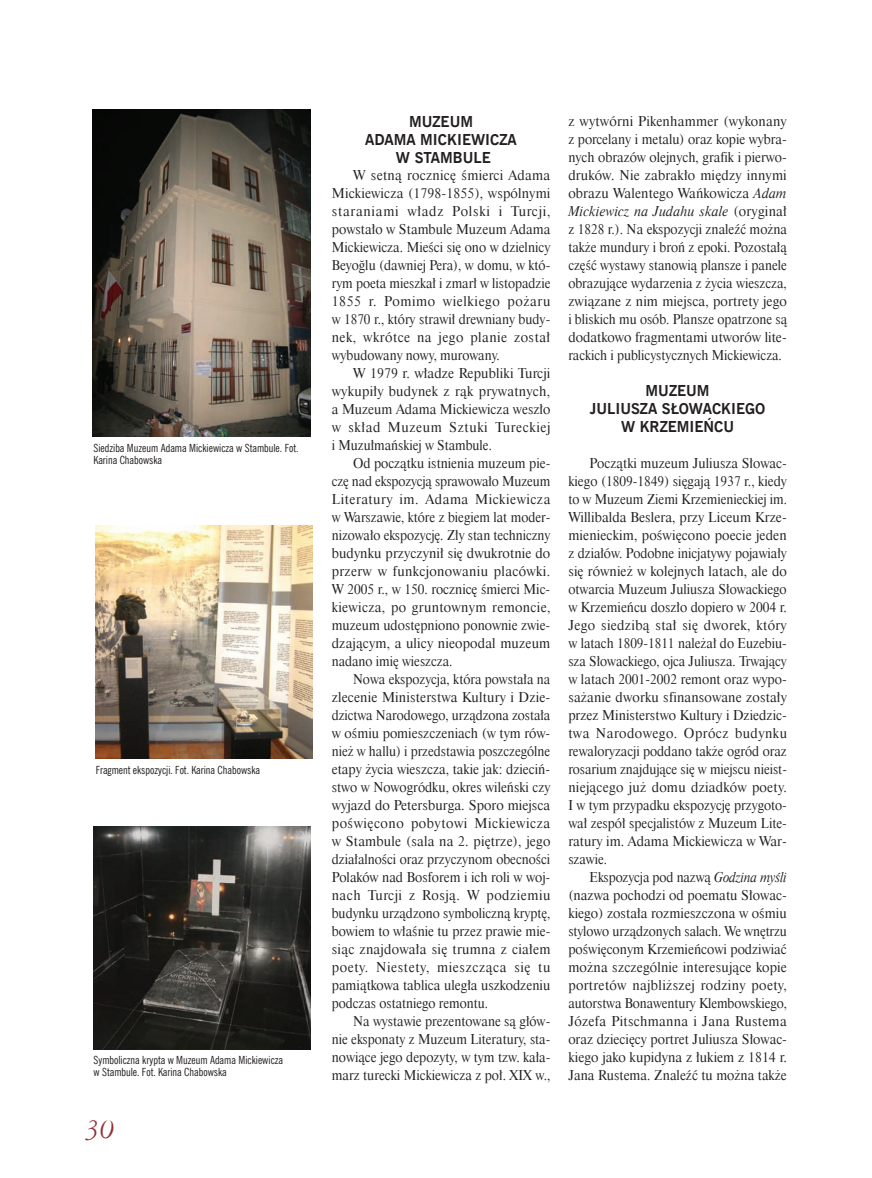
<style>
.page{position:relative;width:872px;height:1178px;background:#fff}
.page>*{position:absolute;margin:0;border:0;box-sizing:border-box;transform-origin:0 0}
.t1{font:italic 30px "Ameri Garmnd EU";color:#962e33}
.t2{font:700 15px/18px "News Goth EU";color:#231f20;text-align:center}
.t3{font:13.5px/18px "Dutch 801 Hd EU";color:#231f20;text-align:justify}
.t4{font:13.5px/18px "Dutch 801 Hd EU";color:#231f20;text-align:justify;scale:.96 1}
.t5{font:11.25px/12px "News Goth Cn EU";color:#231f20}
.s1{font-style:italic}
</style>
<div class="page">
<img style="left:93px;top:110px;width:218px;height:326px">
<img style="left:94px;top:827px;width:217px;height:223px">
<img style="left:95px;top:525px;width:217px;height:234px">
<p class="t5" style="left:94px;top:442px;width:206px">Siedziba Muzeum Adama Mickiewicza w Stambule. Fot.<br>Karina Chabowska</p>
<p class="t5" style="left:96px;top:764px;width:166px">Fragment ekspozycji. Fot. Karina Chabowska</p>
<p class="t5" style="left:94px;top:1054px;width:191px">Symboliczna krypta w Muzeum Adama Mickiewicza w Stambule. Fot. Karina Chabowska</p>
<h1 class="t1" style="left:85px;top:1111px;width:31px">30</h1>
<p class="t2" style="left:365px;top:113px;width:153px">MUZEUM<br>ADAMA MICKIEWICZA<br>W STAMBULE</p>
<p class="t3" style="left:332px;top:167px;width:220px;text-indent:21px">W setną rocznicę śmierci Adama Mickiewicza (1798-1855), wspólnymi staraniami władz Polski i Turcji, powstało w Stambule Muzeum Adama Mickiewicza. Mieści się ono w dzielnicy Beyoğlu (dawniej Pera), w domu, w któ&shy;rym poeta mieszkał i zmarł w listopadzie 1855 r. Pomimo wielkiego pożaru w 1870 r., który strawił drewniany budy&shy;nek, wkrótce na jego planie został wybudowany nowy, murowany.</p>
<p class="t3" style="left:332px;top:365px;width:220px;text-indent:21px">W 1979 r. władze Republiki Turcji wykupiły budynek z rąk prywatnych, a Muzeum Adama Mickiewicza weszło w skład Muzeum Sztuki Tureckiej i Muzułmańskiej w Stambule.</p>
<p class="t3" style="left:332px;top:455px;width:220px;text-indent:21px">Od początku istnienia muzeum pie&shy;czę nad ekspozycją sprawowało Muzeum Literatury im. Adama Mickiewicza w Warszawie, które z biegiem lat moder&shy;nizowało ekspozycję. Zły stan techniczny budynku przyczynił się dwukrotnie do przerw w funkcjonowaniu placówki.<br>W 2005 r., w 150. rocznicę śmierci Mic&shy;kiewicza, po gruntownym remoncie, muzeum udostępniono ponownie zwie&shy;dzającym, a ulicy nieopodal muzeum nadano imię wieszcza.</p>
<p class="t4" style="left:332px;top:671px;width:229px;text-indent:21px">Nowa ekspozycja, która powstała na zlecenie Ministerstwa Kultury i Dzie&shy;dzictwa Narodowego, urządzona została w ośmiu pomieszczeniach (w tym rów&shy;nież w hallu) i przedstawia poszczególne etapy życia wieszcza, takie jak: dzieciń&shy;stwo w Nowogródku, okres wileński czy wyjazd do Petersburga. Sporo miejsca poświęcono pobytowi Mickiewicza w Stambule (sala na 2. piętrze), jego działalności oraz przyczynom obecności Polaków nad Bosforem i ich roli w woj&shy;nach Turcji z Rosją. W podziemiu budynku urządzono symboliczną kryptę, bowiem to właśnie tu przez prawie mie&shy;siąc znajdowała się trumna z ciałem poety. Niestety, mieszcząca się tu pamiątkowa tablica uległa uszkodzeniu podczas ostatniego remontu.</p>
<p class="t3" style="left:332px;top:1013px;width:220px;text-indent:21px">Na wystawie prezentowane są głów&shy;nie eksponaty z Muzeum Literatury, sta&shy;nowiące jego depozyty, w tym tzw. kała&shy;marz turecki Mickiewicza z poł. XIX w.,</p>
<p class="t3" style="left:568px;top:113px;width:220px">z wytwórni Pikenhammer (wykonany z porcelany i metalu) oraz kopie wybra&shy;nych obrazów olejnych, grafik i pierwo&shy;druków. Nie zabrakło między innymi obrazu Walentego Wańkowicza <span class="s1">Adam Mickiewicz na Judahu skale</span> (oryginał z 1828 r.). Na ekspozycji znaleźć można także mundury i broń z epoki. Pozostałą część wystawy stanowią plansze i panele obrazujące wydarzenia z życia wieszcza, związane z nim miejsca, portrety jego i bliskich mu osób. Plansze opatrzone są dodatkowo fragmentami utworów lite&shy;rackich i publicystycznych Mickiewicza.</p>
<p class="t2" style="left:590px;top:382px;width:177px">MUZEUM<br>JULIUSZA SŁOWACKIEGO<br>W KRZEMIEŃCU</p>
<p class="t3" style="left:568px;top:455px;width:220px;text-indent:21px">Początki muzeum Juliusza Słowac&shy;kiego (1809-1849) sięgają 1937 r., kiedy to w Muzeum Ziemi Krzemienieckiej im.<br>Willibalda Beslera, przy Liceum Krze&shy;mienieckim, poświęcono poecie jeden z działów. Podobne inicjatywy pojawiały się również w kolejnych latach, ale do otwarcia Muzeum Juliusza Słowackiego w Krzemieńcu doszło dopiero w 2004 r.<br>Jego siedzibą stał się dworek, który w latach 1809-1811 należał do Euzebiu&shy;sza Słowackiego, ojca Juliusza. Trwający w latach 2001-2002 remont oraz wypo&shy;sażanie dworku sfinansowane zostały przez Ministerstwo Kultury i Dziedzic&shy;twa Narodowego. Oprócz budynku rewaloryzacji poddano także ogród oraz rosarium znajdujące się w miejscu nieist&shy;niejącego już domu dziadków poety.<br>I w tym przypadku ekspozycję przygoto&shy;wał zespół specjalistów z Muzeum Lite&shy;ratury im. Adama Mickiewicza w War&shy;szawie.</p>
<p class="t4" style="left:568px;top:869px;width:229px;text-indent:21px">Ekspozycja pod nazwą <span class="s1">Godzina myśli </span>(nazwa pochodzi od poematu Słowac&shy;kiego) została rozmieszczona w ośmiu stylowo urządzonych salach. We wnętrzu poświęconym Krzemieńcowi podziwiać można szczególnie interesujące kopie portretów najbliższej rodziny poety, autorstwa Bonawentury Klembowskiego, Józefa Pitschmanna i Jana Rustema oraz dziecięcy portret Juliusza Słowac&shy;kiego jako kupidyna z łukiem z 1814 r.<br>Jana Rustema. Znaleźć tu można także</p>
</div>
